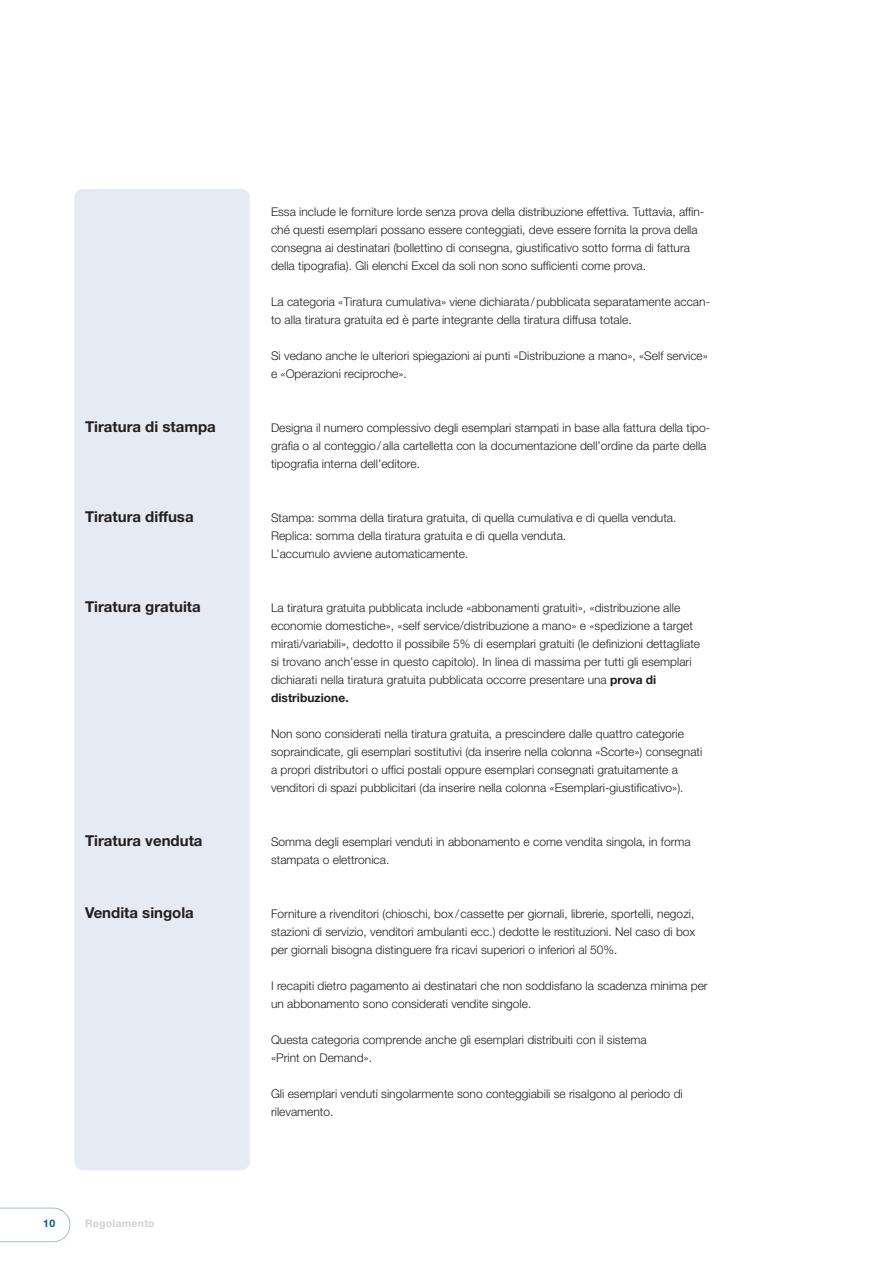
<style>
.page{position:relative;width:893px;height:1263px;background:#fff}
.page>*{position:absolute;margin:0;border:0;box-sizing:border-box;transform-origin:0 0}
.t1{font:700 15px "Helvetica Neue LT Std";color:#231f20}
.t2{font:300 12px/18px "Helvetica Neue LT Std";color:#231f20}
.t3{font:700 10.5px "Helvetica Neue LT Std";letter-spacing:.025em;color:#d1d2d4}
.t4{font:700 10.5px "Helvetica Neue LT Std";color:#005b97}
.s1{font-weight:700}
</style>
<div class="page">
<svg style="left:0;top:1208px;width:70px;height:34px"></svg>
<div style="left:74px;top:189px;width:176px;height:981px;background:#e5eaf3;border-radius:9px"></div>
<p class="t2" style="left:271px;top:202px;width:435px">Essa include le forniture lorde senza prova della distribuzione effettiva. Tuttavia, affin&shy;ché questi esemplari possano essere conteggiati, deve essere fornita la prova della consegna ai destinatari (bollettino di consegna, giustificativo sotto forma di fattura della tipografia). Gli elenchi Excel da soli non sono sufficienti come prova.</p>
<p class="t2" style="left:271px;top:292px;width:440px">La categoria «Tiratura cumulativa» viene dichiarata / pubblicata separatamente accan&shy;to alla tiratura gratuita ed è parte integrante della tiratura diffusa totale.</p>
<p class="t2" style="left:271px;top:346px;width:438px">Si vedano anche le ulteriori spiegazioni ai punti «Distribuzione a mano», «Self service» e «Operazioni reciproche».</p>
<p class="t1" style="left:85px;top:417px;width:132px">Tiratura di stampa</p>
<p class="t2" style="left:271px;top:418px;width:441px">Designa il numero complessivo degli esemplari stampati in base alla fattura della tipo&shy;grafia o al conteggio / alla cartelletta con la documentazione dell’ordine da parte della tipografia interna dell’editore.</p>
<p class="t1" style="left:85px;top:507px;width:110px">Tiratura diffusa</p>
<p class="t2" style="left:271px;top:508px;width:407px">Stampa: somma della tiratura gratuita, di quella cumulativa e di quella venduta.<br>Replica: somma della tiratura gratuita e di quella venduta.<br>L’accumulo avviene automaticamente.</p>
<p class="t1" style="left:85px;top:597px;width:117px">Tiratura gratuita</p>
<p class="t2" style="left:271px;top:598px;width:431px">La tiratura gratuita pubblicata include «abbonamenti gratuiti», «distribuzione alle economie domestiche», «self service/distribuzione a mano» e «spedizione a target mirati/variabili», dedotto il possibile 5% di esemplari gratuiti (le definizioni dettagliate si trovano anch’esse in questo capitolo). In linea di massima per tutti gli esemplari dichiarati nella tiratura gratuita pubblicata occorre presentare una <span class="s1">prova di distribuzione.</span></p>
<p class="t2" style="left:271px;top:724px;width:433px">Non sono considerati nella tiratura gratuita, a prescindere dalle quattro categorie sopraindicate, gli esemplari sostitutivi (da inserire nella colonna «Scorte») consegnati a propri distributori o uffici postali oppure esemplari consegnati gratuitamente a venditori di spazi pubblicitari (da inserire nella colonna «Esemplari-giustificativo»).</p>
<p class="t1" style="left:85px;top:831px;width:119px">Tiratura venduta</p>
<p class="t2" style="left:271px;top:832px;width:421px">Somma degli esemplari venduti in abbonamento e come vendita singola, in forma stampata o elettronica.</p>
<p class="t1" style="left:85px;top:903px;width:110px">Vendita singola</p>
<p class="t2" style="left:271px;top:904px;width:426px;text-align:justify">Forniture a rivenditori (chioschi, box / cassette per giornali, librerie, sportelli, negozi, stazioni di servizio, venditori ambulanti ecc.) dedotte le restituzioni. Nel caso di box per giornali bisogna distinguere fra ricavi superiori o inferiori al 50%.</p>
<p class="t2" style="left:271px;top:976px;width:438px">I recapiti dietro pagamento ai destinatari che non soddisfano la scadenza minima per un abbonamento sono considerati vendite singole.</p>
<p class="t2" style="left:271px;top:1030px;width:377px">Questa categoria comprende anche gli esemplari distribuiti con il sistema «Print on Demand».</p>
<p class="t2" style="left:271px;top:1084px;width:413px">Gli esemplari venduti singolarmente sono conteggiabili se risalgono al periodo di rilevamento.</p>
<p class="t4" style="left:43px;top:1217px;width:14px">10</p>
<p class="t3" style="left:85px;top:1217px;width:71px">Regolamento</p>
</div>
